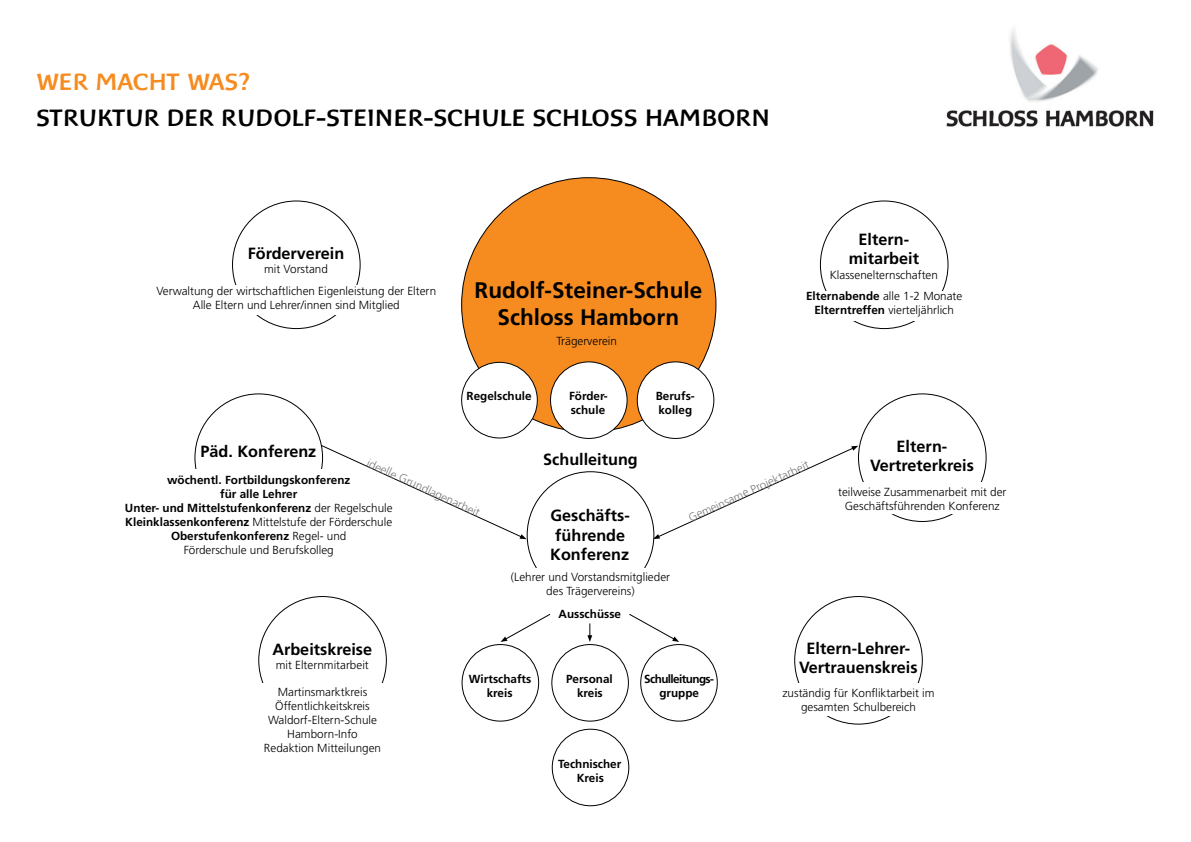
<style>
.page{position:relative;width:1191px;height:842px;background:#fff}
.page>*{position:absolute;margin:0;border:0;box-sizing:border-box;transform-origin:0 0}
.t1{font:700 24px "Baar Philos";color:#000}
.t2{font:700 24px "Baar Philos";color:#f68b1f}
.t3{font:700 22.5px/27px "Frutiger";color:#000;text-align:center}
.t4{font:700 16.2px/19.4px "Frutiger";color:#000;text-align:center}
.t5{font:300 11.7px/14px "Frutiger";color:#000;text-align:center}
.t6{font:700 11.7px/14px "Frutiger";color:#000;text-align:center}
.t7{font:300 11.7px "Frutiger";color:#7b7c7f}
.t8{font:700 11.7px/14px "Frutiger";letter-spacing:-.05em;color:#000;text-align:center}
.s1{font-weight:700}
.s2{font-weight:300}
</style>
<div class="page">
<img style="left:946px;top:29px;width:208px;height:98px">
<div style="left:461px;top:178px;width:255px;height:254px;background:#f68b1f;border-radius:50%"></div>
<div style="left:462px;top:644px;width:77px;height:77px;border:1px solid #000;border-radius:50%"></div>
<div style="left:551px;top:644px;width:78px;height:77px;border:1px solid #000;border-radius:50%"></div>
<div style="left:640px;top:644px;width:77px;height:77px;border:1px solid #000;border-radius:50%"></div>
<div style="left:552px;top:729px;width:77px;height:77px;border:1px solid #000;border-radius:50%"></div>
<div style="left:461px;top:362px;width:76px;height:76px;background:#fff;border-radius:50%"></div>
<div style="left:461px;top:362px;width:76px;height:76px;border:1px solid #000;border-radius:50%"></div>
<div style="left:550px;top:362px;width:77px;height:76px;background:#fff;border-radius:50%"></div>
<div style="left:550px;top:361px;width:77px;height:78px;border:1px solid #000;border-radius:50%"></div>
<div style="left:637px;top:362px;width:77px;height:76px;background:#fff;border-radius:50%"></div>
<div style="left:637px;top:361px;width:77px;height:78px;border:1px solid #000;border-radius:50%"></div>
<svg style="left:653px;top:446px;width:205px;height:93px"></svg>
<svg style="left:320px;top:444px;width:206px;height:95px"></svg>
<svg style="left:500px;top:614px;width:51px;height:28px"></svg>
<svg style="left:587px;top:623px;width:5px;height:19px"></svg>
<svg style="left:629px;top:613px;width:50px;height:29px"></svg>
<h1 class="t2" style="left:36px;top:68px;width:216px">WER MACHT WAS?</h1>
<h1 class="t1" style="left:36px;top:104px;width:735px">STRUKTUR DER RUDOLF-STEINER-SCHULE SCHLOSS HAM BORN</h1>
<h3 class="t4" style="left:248px;top:244px;width:98px">Förderverein</h3>
<p class="t5" style="left:156px;top:258px;width:281px;line-height:21.7px">mit Vorstand<br>Verwaltung der wirtschaftlichen Eigenleistung der Eltern</p>
<p class="t5" style="left:193px;top:298px;width:208px">Alle Eltern und Lehrer/innen sind Mitglied</p>
<h2 class="t3" style="left:474px;top:277px;width:229px">Rudolf-Steiner-Schule<br>Schloss Hamborn</h2>
<p class="t5" style="left:556px;top:334px;width:62px">Trägerverein</p>
<p class="t6" style="left:466px;top:389px;width:67px">Regelschule</p>
<p class="t6" style="left:569px;top:388px;width:40px;text-align:left">Förder&shy;schule</p>
<p class="t6" style="left:656px;top:389px;width:40px;text-align:left">Berufs&shy;kolleg</p>
<h3 class="t4" style="left:848px;top:230px;width:72px">Eltern&shy;mitarbeit</h3>
<p class="t5" style="left:806px;top:264px;width:158px;line-height:21.8px">Klassenelternschaften<br><span class="s1">Elternabende</span> alle 1-2 Monate</p>
<p class="t5" style="left:814px;top:303px;width:141px"><span class="s1">Elterntreffen</span> vierteljährlich</p>
<h3 class="t4" style="left:200px;top:442px;width:117px">Päd. Konferenz</h3>
<p class="t6" style="left:125px;top:472px;width:269px">wöchentl. Fortbildungskonferenz<br>für alle Lehrer<br>Unter- und Mittelstufenkonferenz <span class="s2">der Regelschule </span>Kleinklassenkonferenz <span class="s2">Mittelstufe der Förderschule </span>Oberstufenkonferenz <span class="s2">Regel- und<br>Förderschule und Berufskolleg</span></p>
<p class="t7" style="left:370px;top:456px;width:124px;rotate:25deg">ideelle Grundlagenarbeit</p>
<h3 class="t4" style="left:543px;top:450px;width:96px">Schulleitung</h3>
<h3 class="t4" style="left:550px;top:506px;width:81px">Geschäfts&shy;führende<br>Konferenz</h3>
<p class="t5" style="left:511px;top:570px;width:161px">(Lehrer und Vorstandsmitglieder des Trägervereins)</p>
<p class="t6" style="left:558px;top:607px;width:64px">Ausschüsse</p>
<p class="t7" style="left:686px;top:512px;width:133px;rotate:-24deg">Gemeinsame Projektarbeit</p>
<h3 class="t4" style="left:870px;top:436px;width:105px">Eltern-<br>Vertreterkreis</h3>
<p class="t5" style="left:838px;top:484px;width:170px">teilweise Zusammenarbeit mit der<br>Geschäftsführenden Konferenz</p>
<h3 class="t4" style="left:272px;top:639px;width:101px">Arbeitskreise</h3>
<p class="t5" style="left:276px;top:658px;width:95px">mit Elternmitarbeit</p>
<p class="t5" style="left:264px;top:685px;width:119px">Martinsmarktkreis<br>Öffentlichkeitskreis<br>Waldorf-Eltern-Schule<br>Hamborn-Info<br>Redaktion Mitteilungen</p>
<p class="t6" style="left:469px;top:672px;width:64px">Wirtschafts kreis</p>
<p class="t6" style="left:566px;top:672px;width:48px">Personal kreis</p>
<p class="t6" style="left:558px;top:756px;width:65px">Technischer<br>Kreis</p>
<p class="t8" style="left:644px;top:672px;width:71px">Schulleitungs&shy;gruppe</p>
<h3 class="t4" style="left:799px;top:638px;width:120px">Eltern-Lehrer-<br>Vertrauenskreis</h3>
<p class="t5" style="left:782px;top:686px;width:154px">zuständig für Konfliktarbeit im gesamten Schulbereich</p>
</div>
